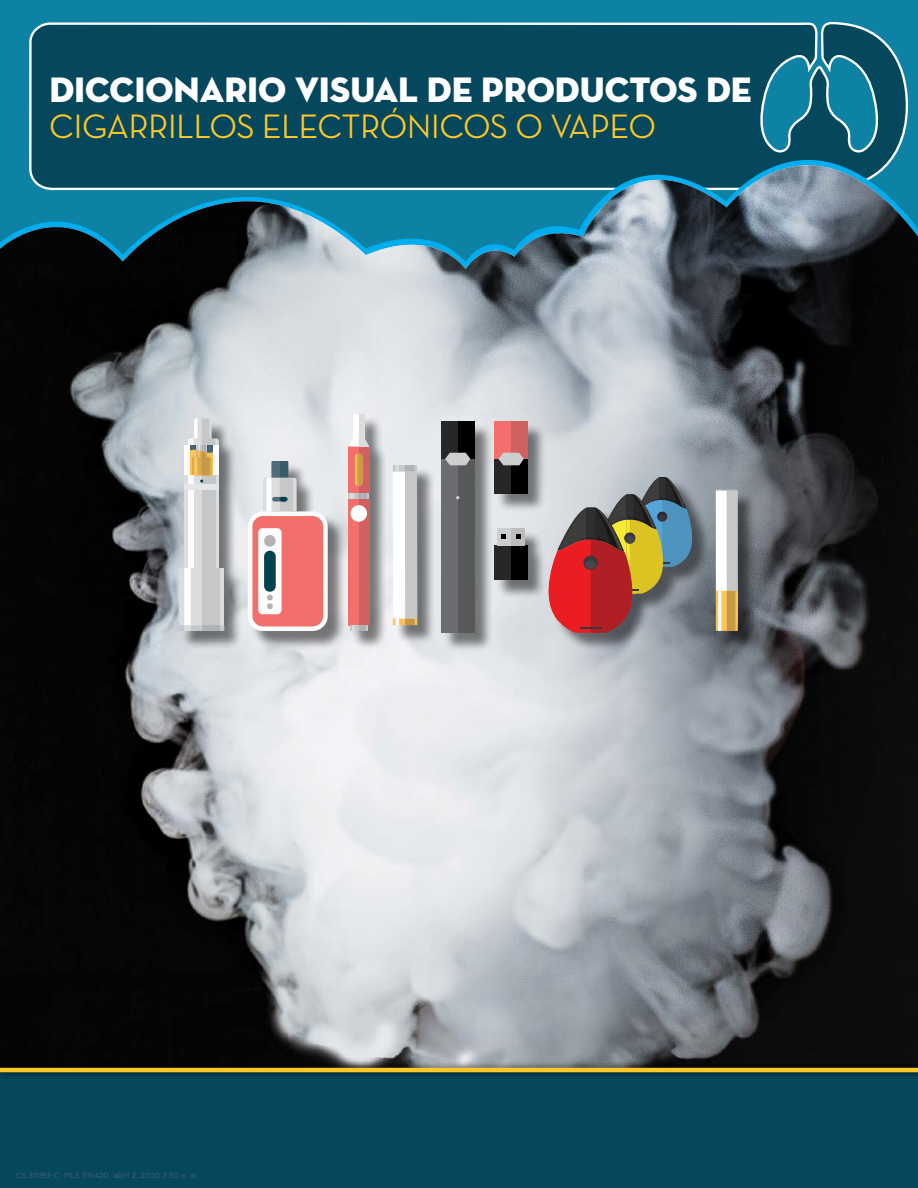
<style>
.page{position:relative;width:918px;height:1188px;background:#fff}
.page>*{position:absolute;margin:0;border:0;box-sizing:border-box;transform-origin:0 0}
.t1{font:36px "Neutraface Display Titling";color:#fff}
.t2{font:500 34.5px "Neutraface Display";color:#ffc828}
.t3{font:7.5px "Gotham";color:#496377}
</style>
<div class="page">
<div style="left:0;top:0;width:918px;height:331px;background:#0e82a4"></div>
<svg style="left:29px;top:21px;width:877px;height:62px;background:#125469"></svg>
<svg style="left:29px;top:86px;width:879px;height:77px;background:#094d63"></svg>
<img style="left:0;top:163px;width:918px;height:898px">
<div style="left:0;top:1071px;width:918px;height:117px;background:#05475c"></div>
<div style="left:0;top:1061px;width:918px;height:19px;background:#000;opacity:.75"></div>
<hr style="left:0;top:1068px;width:918px;height:4px;background:#ffc828">
<img style="left:16px;top:282px;width:881px;height:772px">
<h1 class="t1" style="left:49px;top:67px;width:704px">DICCIONARIO VISUAL DE PRODUCTOS DE</h1>
<h1 class="t2" style="left:49px;top:107px;width:608px">CIGARRILLOS ELECTRÓNICOS O VAPEO</h1>
<p class="t3" style="left:16px;top:1170px;width:184px">CS 311193-C MLS 315420 abril 2, 2020 7:50 a. m.</p>
</div>
